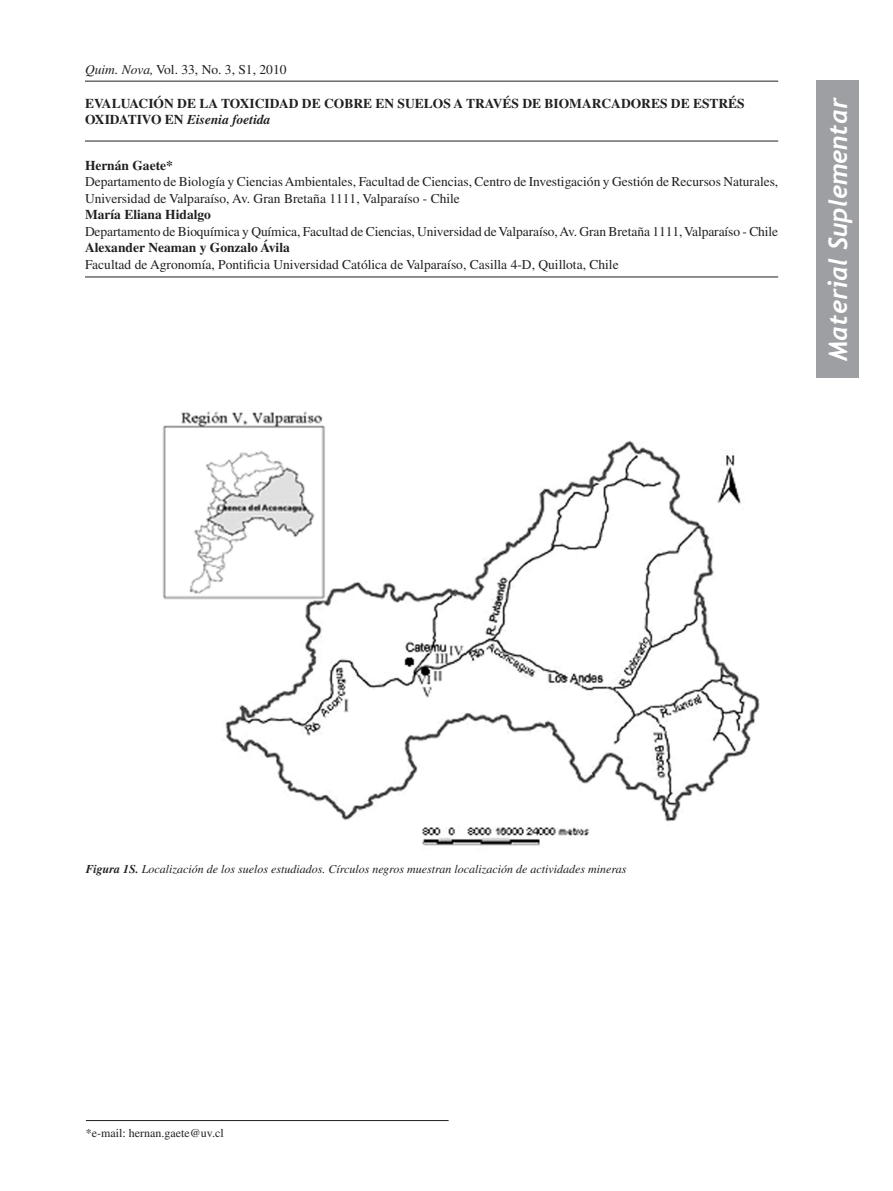
<style>
.page{position:relative;width:893px;height:1191px;background:#fff}
.page>*{position:absolute;margin:0;border:0;box-sizing:border-box;transform-origin:0 0}
.Bibliografia{font:italic 700 25.5px "Trebuchet";color:#fff}
.Endereços{font:13.5px/16.5px "Times";color:#231f20}
.Título{font:700 13.5px/16.5px "Times";color:#231f20}
.Recebido{font:13.5px "Times";color:#231f20}
.Autores{font:700 13.5px "Times";color:#231f20}
.Figura{font:italic 12px "Times";color:#231f20}
.Rodapé{font:12px "Times";color:#231f20}
.s1{font-style:italic}
.s2{font-weight:700}
</style>
<div class="page">
<div style="left:816px;top:81px;width:43px;height:297px;background:#9d9fa2"></div>
<hr style="left:86px;top:1120px;width:363px;height:1px;background:#231f20">
<hr style="left:85px;top:81px;width:693px;height:1px;background:#231f20">
<hr style="left:85px;top:141px;width:693px;height:1px;background:#231f20">
<hr style="left:85px;top:276px;width:693px;height:1px;background:#231f20">
<img style="left:162px;top:411px;width:598px;height:435px">
<p class="Endereços" style="left:85px;top:61px;width:203px"><span class="s1">Quim. Nova,</span> Vol. 33, No. 3, S1, 2010</p>
<p class="Título" style="left:85px;top:95px;width:661px">EVALUACIÓN DE LA TOXICIDAD DE COBRE EN SUELOS A TRAVÉS DE BIOMARCADORES DE ESTRÉS<br>OXIDATIVO EN <span class="s1">Eisenia foetida</span></p>
<p class="Autores" style="left:85px;top:157px;width:89px">Hernán Gaete*</p>
<p class="Endereços" style="left:85px;top:173px;width:695px">Departamento de Biología y Ciencias Ambientales, Facultad de Ciencias, Centro de Investigación y Gestión de Recursos Naturales,<br>Universidad de Valparaíso, Av. Gran Bretaña 1111, Valparaíso - Chile</p>
<p class="Autores" style="left:85px;top:207px;width:128px">María Eliana Hidalgo</p>
<p class="Endereços" style="left:85px;top:223px;width:695px">Departamento de Bioquímica y Química, Facultad de Ciencias, Universidad de Valparaíso, Av. Gran Bretaña 1111, Valparaíso - Chile</p>
<p class="Autores" style="left:85px;top:240px;width:206px">Alexander Neaman y Gonzalo Ávila</p>
<p class="Recebido" style="left:85px;top:257px;width:535px">Facultad de Agronomía, Pontificia Universidad Católica de Valparaíso, Casilla 4-D, Quillota, Chile</p>
<p class="Bibliografia" style="left:822px;top:361px;width:265px;rotate:-90deg">Material Suplementar</p>
<p class="Figura" style="left:86px;top:862px;width:542px"><span class="s2">Figura 1S.</span> Localización de los suelos estudiados. Círculos negros muestran localización de actividades mineras</p>
<p class="Rodapé" style="left:86px;top:1126px;width:139px">*e-mail: hernan.gaete@uv.cl</p>
</div>
